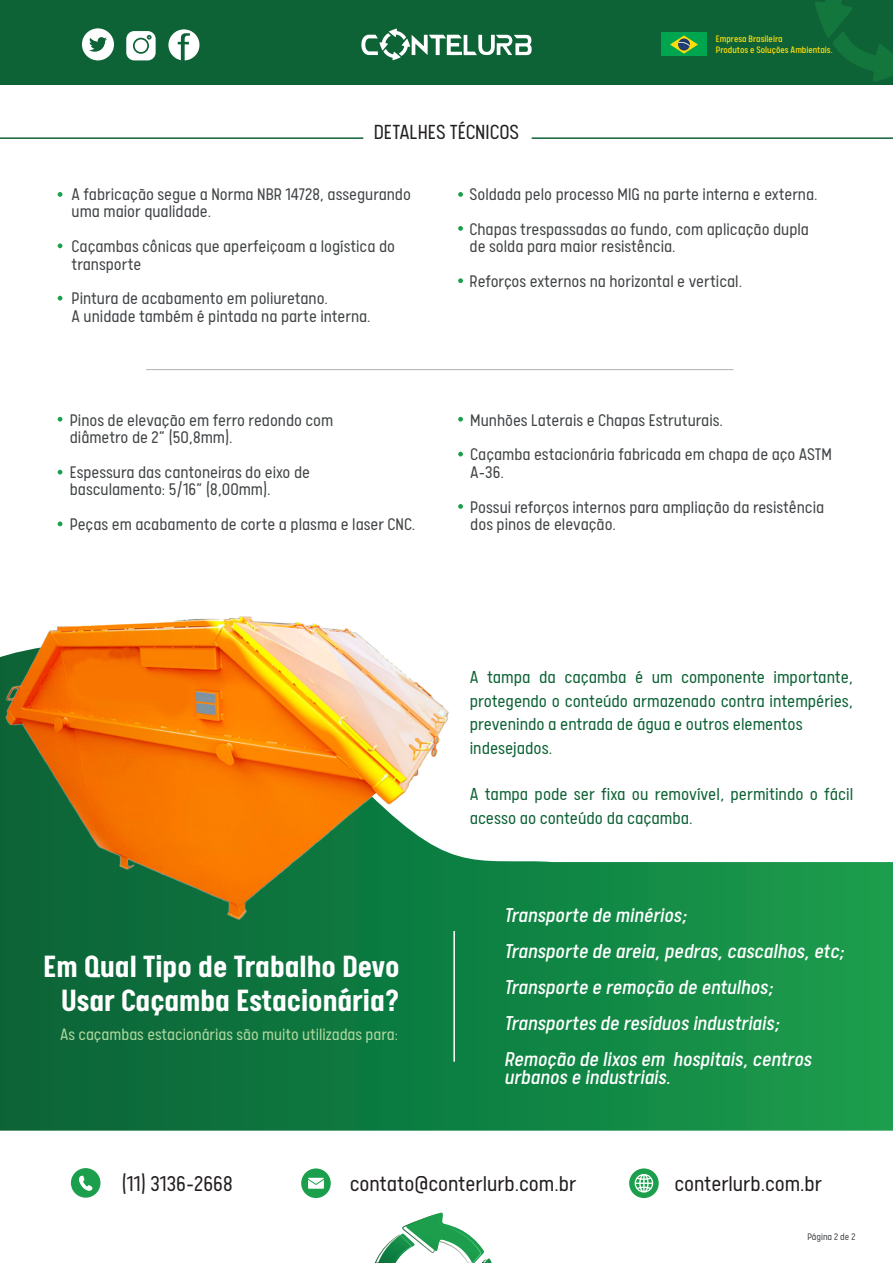
<style>
.page{position:relative;width:893px;height:1263px;background:#fff}
.page>*{position:absolute;margin:0;border:0;box-sizing:border-box;transform-origin:0 0}
.t1{font:700 34.5px/34.2px "Calps Sans";color:#fff;text-align:center}
.t2{font:300 24px "Calps Sans";color:#231f20}
.t3{font:300 22.95px "Calps Sans";color:#231f20}
.t4{font:italic 22.5px/36px "Calps Sans";color:#fff}
.t5{font:300 19.5px/23.4px "Calps Sans";color:#0e6336}
.t6{font:300 18.9px/17.4px "Calps Sans";color:#414446}
.t7{font:300 18.45px "Calps Sans";color:#afd8a0}
.t8{font:300 10.65px "Calps Sans";color:#414446}
.t9{font:10.5px/10.5px "Calps Sans";color:#ffdd0b}
</style>
<div class="page">
<div style="left:0;top:0;width:893px;height:84px;background:#0e6336"></div>
<svg style="left:815px;top:0;width:78px;height:82px"></svg>
<div style="left:71px;top:1168px;width:29px;height:30px;background:#1c9f4d;border-radius:50%"></div>
<svg style="left:79px;top:1175px;width:14px;height:16px"></svg>
<div style="left:301px;top:1168px;width:30px;height:30px;background:#1c9f4d;border-radius:50%"></div>
<svg style="left:308px;top:1178px;width:16px;height:11px"></svg>
<svg style="left:629px;top:1168px;width:30px;height:30px"></svg>
<svg style="left:635px;top:1174px;width:18px;height:18px"></svg>
<svg style="left:458px;top:192px;width:5px;height:5px"></svg>
<svg style="left:458px;top:226px;width:5px;height:5px"></svg>
<svg style="left:458px;top:278px;width:5px;height:5px"></svg>
<svg style="left:58px;top:192px;width:4px;height:5px"></svg>
<svg style="left:58px;top:243px;width:4px;height:5px"></svg>
<svg style="left:58px;top:296px;width:4px;height:5px"></svg>
<svg style="left:458px;top:417px;width:5px;height:5px"></svg>
<svg style="left:58px;top:417px;width:4px;height:5px"></svg>
<hr style="left:146px;top:369px;width:588px;height:1px;background:#b0b3b3">
<hr style="left:532px;top:137px;width:361px;height:2px;background:#0e6336">
<hr style="left:0;top:137px;width:363px;height:2px;background:#0e6336">
<svg style="left:0;top:859px;width:893px;height:272px;background:#148545"></svg>
<hr style="left:453px;top:931px;width:2px;height:131px;background:#fff">
<svg style="left:375px;top:1213px;width:117px;height:50px"></svg>
<svg style="left:361px;top:29px;width:171px;height:31px"></svg>
<div style="left:661px;top:32px;width:46px;height:24px;background:#00a54f"></div>
<svg style="left:670px;top:35px;width:28px;height:19px"></svg>
<svg style="left:168px;top:29px;width:31px;height:31px"></svg>
<svg style="left:126px;top:31px;width:30px;height:29px"></svg>
<svg style="left:82px;top:28px;width:32px;height:32px"></svg>
<img style="left:0;top:521px;width:470px;height:473px">
<p class="t3" style="left:374px;top:119px;width:147px">DETALHES TÉCNICOS</p>
<p class="t9" style="left:716px;top:34px;width:118px">Empresa Brasileira<br>Produtos e Soluções Ambientais.</p>
<p class="t6" style="left:72px;top:185px;width:341px">A fabricação segue a Norma NBR 14728, assegurando uma maior qualidade.</p>
<p class="t6" style="left:72px;top:237px;width:325px">Caçambas cônicas que aperfeiçoam a logística do transporte</p>
<p class="t6" style="left:72px;top:289px;width:301px">Pintura de acabamento em poliuretano.<br>A unidade também é pintada na parte interna.</p>
<p class="t6" style="left:70px;top:410px;width:265px">Pinos de elevação em ferro redondo com diâmetro de 2” (50,8mm).</p>
<p class="t6" style="left:70px;top:463px;width:242px">Espessura das cantoneiras do eixo de basculamento: 5/16” (8,00mm).</p>
<p class="t6" style="left:70px;top:515px;width:347px">Peças em acabamento de corte a plasma e laser CNC.</p>
<h1 class="t1" style="left:44px;top:948px;width:357px">Em Qual Tipo de Trabalho Devo<br>Usar Caçamba Estacionária?</h1>
<p class="t7" style="left:60px;top:1024px;width:339px">As caçambas estacionárias são muito utilizadas para:</p>
<p class="t6" style="left:470px;top:176px;width:349px;line-height:35px">Soldada pelo processo MIG na parte interna e externa.<br>Chapas trespassadas ao fundo, com aplicação dupla</p>
<p class="t6" style="left:470px;top:228px;width:274px;line-height:35px">de solda para maior resistência.<br>Reforços externos na horizontal e vertical.</p>
<p class="t6" style="left:470px;top:401px;width:363px;line-height:35px">Munhões Laterais e Chapas Estruturais.<br>Caçamba estacionária fabricada em chapa de aço ASTM</p>
<p class="t6" style="left:470px;top:454px;width:355px;line-height:35px">A-36.<br>Possui reforços internos para ampliação da resistência</p>
<p class="t6" style="left:470px;top:515px;width:147px">dos pinos de elevação.</p>
<p class="t5" style="left:470px;top:665px;width:385px">A tampa da caçamba é um componente importante, protegendo o conteúdo armazenado contra intempéries, prevenindo a entrada de água e outros elementos indesejados.</p>
<p class="t5" style="left:470px;top:782px;width:385px">A tampa pode ser fixa ou removível, permitindo o fácil acesso ao conteúdo da caçamba.</p>
<p class="t4" style="left:504px;top:896px;width:342px">Transporte de minérios;<br>Transporte de areia, pedras, cascalhos, etc; Transporte e remoção de entulhos; Transportes de resíduos industriais; Remoção de lixos em hospitais, centros</p>
<p class="t4" style="left:504px;top:1058px;width:168px">urbanos e industriais.</p>
<p class="t2" style="left:122px;top:1170px;width:112px">(11) 3136-2668</p>
<p class="t2" style="left:350px;top:1170px;width:228px">contato@conterlurb.com.br</p>
<p class="t2" style="left:674px;top:1170px;width:149px">conterlurb.com.br</p>
<p class="t8" style="left:807px;top:1231px;width:49px">Página 2 de 2</p>
</div>
